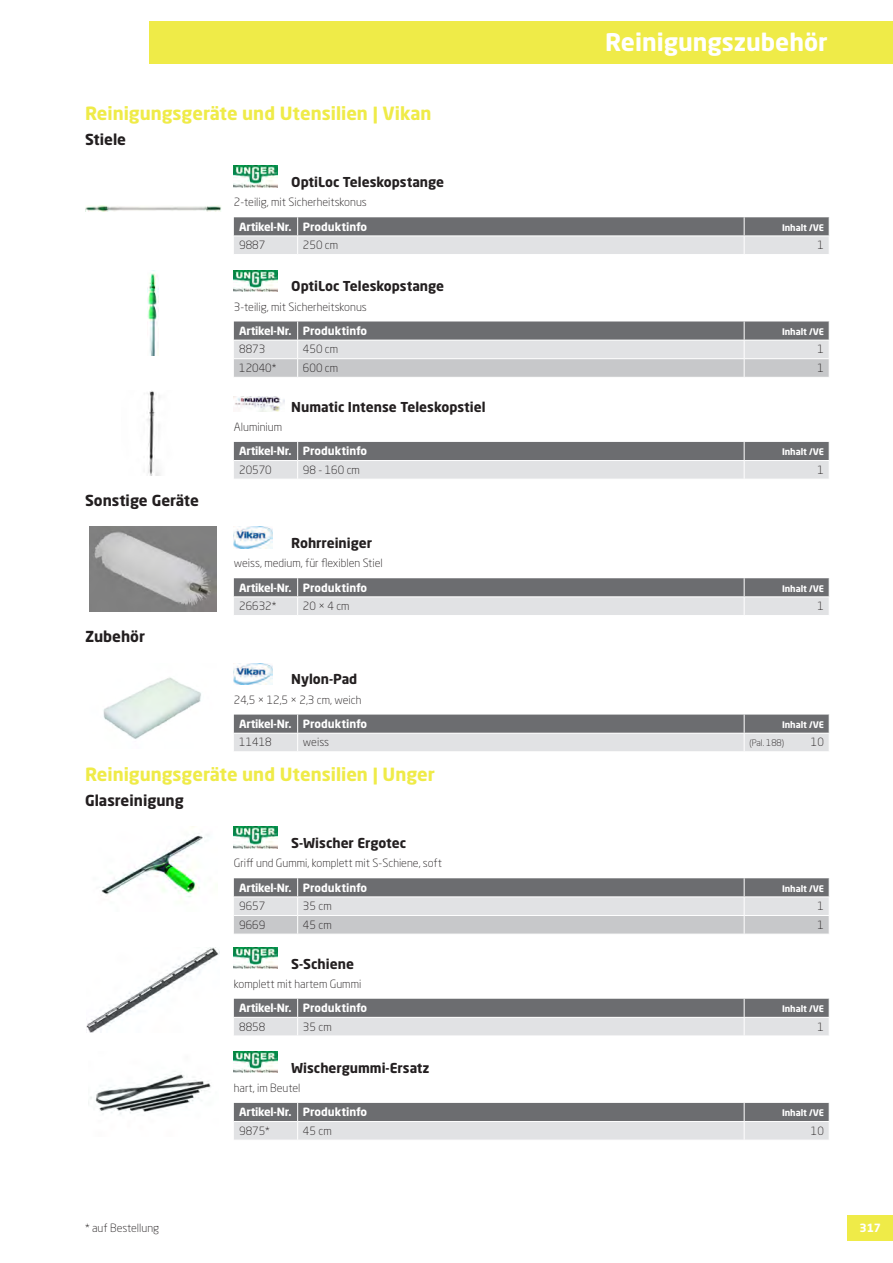
<style>
.page{position:relative;width:893px;height:1263px;background:#fff}
.page>*{position:absolute;margin:0;border:0;box-sizing:border-box;transform-origin:0 0}
.t1{font:700 24px "Neo Sans Pro";color:#fff}
.t2{font:700 18px "Neo Sans Pro";color:#efeb48}
.t3{font:700 15px "Neo Sans Pro";color:#231f20}
.t4{font:700 13.5px "Neo Sans Pro";color:#231f20}
.t5{font:300 11.25px "Neo Sans Pro";color:#231f20}
.t6{font:700 11.25px "Neo Sans Pro";letter-spacing:-.02em;color:#fff}
.t7{font:700 9px "Neo Sans Pro";letter-spacing:-.005em;color:#fff}
.t8{font:300 9px "Neo Sans Pro";color:#231f20}
</style>
<div class="page">
<div style="left:149px;top:21px;width:744px;height:43px;background:#efeb48"></div>
<div style="left:848px;top:1215px;width:45px;height:25px;background:#efeb48"></div>
<img style="left:85px;top:205px;width:136px;height:6px">
<img style="left:234px;top:166px;width:43px;height:21px">
<svg style="left:234px;top:217px;width:596px;height:37px;background:#a9aaac"></svg>
<img style="left:148px;top:270px;width:10px;height:85px">
<img style="left:234px;top:270px;width:43px;height:21px">
<svg style="left:234px;top:321px;width:596px;height:56px;background:#b4b5b7"></svg>
<img style="left:147px;top:390px;width:13px;height:85px">
<img style="left:234px;top:397px;width:51px;height:15px">
<svg style="left:234px;top:442px;width:595px;height:37px;background:#a9aaac"></svg>
<img style="left:90px;top:527px;width:126px;height:85px">
<img style="left:234px;top:527px;width:39px;height:21px">
<svg style="left:234px;top:578px;width:596px;height:37px;background:#a9aaac"></svg>
<img style="left:103px;top:677px;width:98px;height:62px">
<img style="left:234px;top:663px;width:39px;height:21px">
<svg style="left:234px;top:714px;width:596px;height:37px;background:#a9aaac"></svg>
<img style="left:101px;top:827px;width:108px;height:70px">
<img style="left:234px;top:827px;width:43px;height:21px">
<svg style="left:234px;top:878px;width:596px;height:56px;background:#b4b5b7"></svg>
<img style="left:87px;top:947px;width:132px;height:85px">
<img style="left:234px;top:947px;width:43px;height:21px">
<svg style="left:234px;top:999px;width:595px;height:37px;background:#aaabad"></svg>
<img style="left:88px;top:1071px;width:123px;height:44px">
<img style="left:234px;top:1051px;width:43px;height:22px">
<svg style="left:234px;top:1103px;width:595px;height:37px;background:#a9aaac"></svg>
<h1 class="t1" style="left:605px;top:27px;width:224px">Reinigungszubehör</h1>
<h2 class="t2" style="left:85px;top:102px;width:348px">Reinigungsgeräte und Utensilien | Vikan</h2>
<h3 class="t3" style="left:85px;top:130px;width:43px">Stiele</h3>
<p class="t4" style="left:291px;top:173px;width:154px">OptiLoc Teleskopstange</p>
<p class="t5" style="left:234px;top:195px;width:134px">2-teilig, mit Sicherheitskonus</p>
<p class="t6" style="left:239px;top:219px;width:130px">Artikel-Nr. Produktinfo</p>
<p class="t7" style="left:782px;top:221px;width:43px">Inhalt /VE</p>
<p class="t5" style="left:239px;top:238px;width:28px">9887</p>
<p class="t5" style="left:303px;top:238px;width:37px">250 cm</p>
<p class="t5" style="left:817px;top:238px;width:8px">1</p>
<p class="t4" style="left:291px;top:278px;width:154px">OptiLoc Teleskopstange</p>
<p class="t5" style="left:234px;top:300px;width:134px">3-teilig, mit Sicherheitskonus</p>
<p class="t6" style="left:239px;top:323px;width:130px">Artikel-Nr. Produktinfo</p>
<p class="t7" style="left:782px;top:326px;width:43px">Inhalt /VE</p>
<p class="t5" style="left:239px;top:343px;width:28px">8873</p>
<p class="t5" style="left:303px;top:343px;width:37px">450 cm</p>
<p class="t5" style="left:817px;top:343px;width:8px">1</p>
<p class="t5" style="left:239px;top:361px;width:39px">12040*</p>
<p class="t5" style="left:303px;top:361px;width:37px">600 cm</p>
<p class="t5" style="left:817px;top:361px;width:8px">1</p>
<p class="t4" style="left:291px;top:398px;width:196px">Numatic Intense Teleskopstiel</p>
<p class="t5" style="left:234px;top:420px;width:50px">Aluminium</p>
<p class="t6" style="left:239px;top:444px;width:130px">Artikel-Nr. Produktinfo</p>
<p class="t7" style="left:782px;top:446px;width:43px">Inhalt /VE</p>
<p class="t5" style="left:239px;top:463px;width:34px">20570</p>
<p class="t5" style="left:303px;top:463px;width:59px">98 - 160 cm</p>
<p class="t5" style="left:817px;top:463px;width:8px">1</p>
<h3 class="t3" style="left:85px;top:491px;width:116px">Sonstige Geräte</h3>
<p class="t4" style="left:291px;top:534px;width:82px">Rohrreiniger</p>
<p class="t5" style="left:234px;top:556px;width:151px">weiss, medium, für flexiblen Stiel</p>
<p class="t6" style="left:239px;top:580px;width:130px">Artikel-Nr. Produktinfo</p>
<p class="t7" style="left:782px;top:582px;width:43px">Inhalt /VE</p>
<p class="t5" style="left:239px;top:599px;width:39px">26632*</p>
<p class="t5" style="left:303px;top:599px;width:48px">20 × 4 cm</p>
<p class="t5" style="left:817px;top:599px;width:8px">1</p>
<h3 class="t3" style="left:85px;top:627px;width:61px">Zubehör</h3>
<p class="t4" style="left:291px;top:671px;width:68px">Nylon-Pad</p>
<p class="t5" style="left:234px;top:693px;width:129px">24,5 × 12,5 × 2,3 cm, weich</p>
<p class="t6" style="left:239px;top:716px;width:130px">Artikel-Nr. Produktinfo</p>
<p class="t7" style="left:782px;top:719px;width:43px">Inhalt /VE</p>
<p class="t5" style="left:239px;top:736px;width:34px">11418</p>
<p class="t5" style="left:303px;top:736px;width:28px">weiss</p>
<p class="t8" style="left:749px;top:738px;width:36px">(Pal. 188)</p>
<p class="t5" style="left:811px;top:736px;width:15px">10</p>
<h2 class="t2" style="left:85px;top:763px;width:351px">Reinigungsgeräte und Utensilien | Unger</h2>
<h3 class="t3" style="left:85px;top:791px;width:100px">Glasreinigung</h3>
<p class="t4" style="left:291px;top:834px;width:116px">S-Wischer Ergotec</p>
<p class="t5" style="left:234px;top:856px;width:210px">Griff und Gummi, komplett mit S-Schiene, soft</p>
<p class="t6" style="left:239px;top:880px;width:130px">Artikel-Nr. Produktinfo</p>
<p class="t7" style="left:782px;top:882px;width:43px">Inhalt /VE</p>
<p class="t5" style="left:239px;top:899px;width:28px">9657</p>
<p class="t5" style="left:303px;top:899px;width:30px">35 cm</p>
<p class="t5" style="left:817px;top:899px;width:8px">1</p>
<p class="t5" style="left:239px;top:918px;width:28px">9669</p>
<p class="t5" style="left:303px;top:918px;width:30px">45 cm</p>
<p class="t5" style="left:817px;top:918px;width:8px">1</p>
<p class="t4" style="left:291px;top:955px;width:64px">S-Schiene</p>
<p class="t5" style="left:234px;top:977px;width:129px">komplett mit hartem Gummi</p>
<p class="t6" style="left:239px;top:1001px;width:130px">Artikel-Nr. Produktinfo</p>
<p class="t7" style="left:782px;top:1003px;width:43px">Inhalt /VE</p>
<p class="t5" style="left:239px;top:1020px;width:28px">8858</p>
<p class="t5" style="left:303px;top:1020px;width:30px">35 cm</p>
<p class="t5" style="left:817px;top:1020px;width:8px">1</p>
<p class="t4" style="left:291px;top:1059px;width:140px">Wischergummi-Ersatz</p>
<p class="t5" style="left:234px;top:1081px;width:68px">hart, im Beutel</p>
<p class="t6" style="left:239px;top:1105px;width:130px">Artikel-Nr. Produktinfo</p>
<p class="t7" style="left:782px;top:1107px;width:43px">Inhalt /VE</p>
<p class="t5" style="left:239px;top:1124px;width:32px">9875*</p>
<p class="t5" style="left:303px;top:1124px;width:30px">45 cm</p>
<p class="t5" style="left:811px;top:1124px;width:15px">10</p>
<p class="t5" style="left:85px;top:1221px;width:76px">* auf Bestellung</p>
<p class="t6" style="left:859px;top:1220px;width:23px">317</p>
</div>
